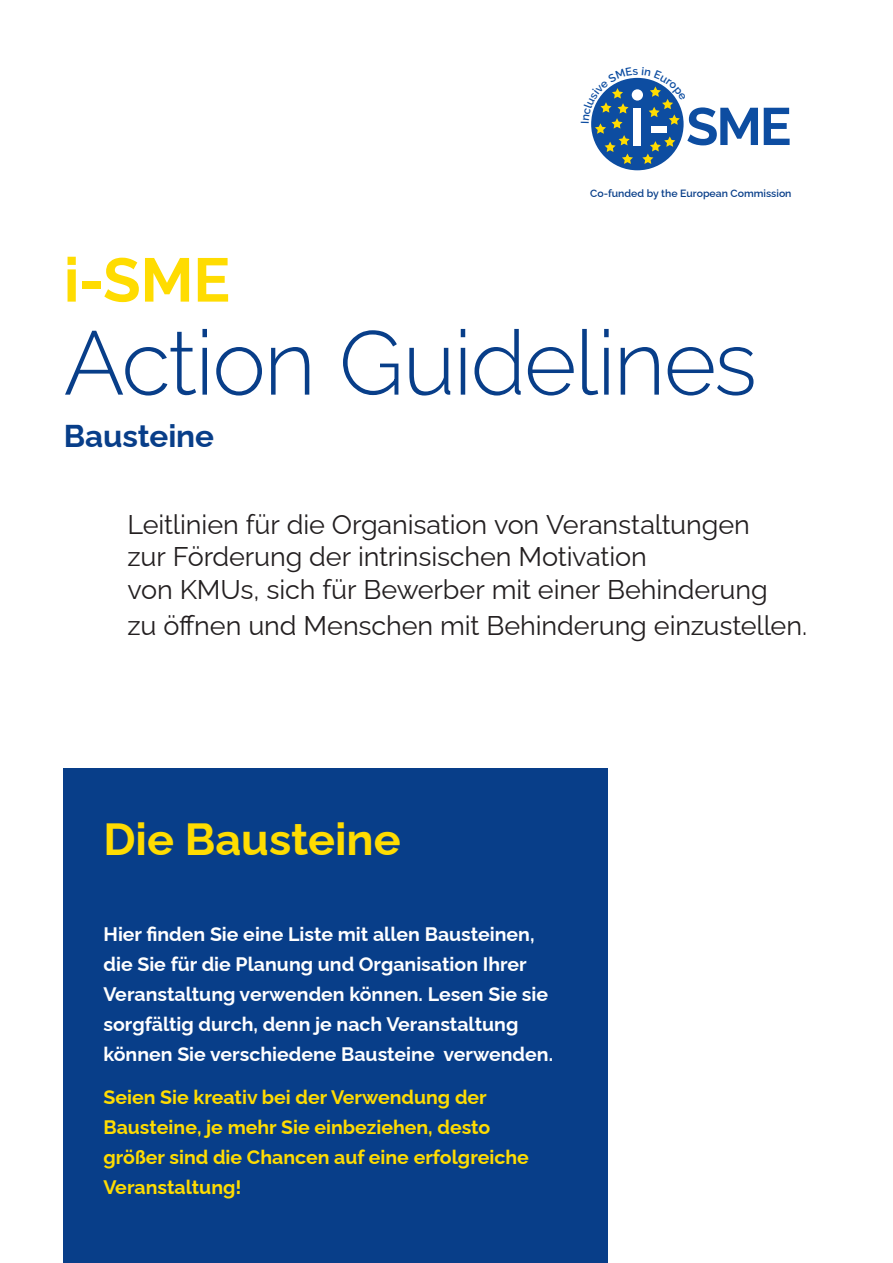
<style>
.page{position:relative;width:893px;height:1263px;background:#fff}
.page>*{position:absolute;margin:0;border:0;box-sizing:border-box;transform-origin:0 0}
.t1{font:300 90px "Raleway";letter-spacing:-.02em;color:#083e89}
.t2{font:700 61.5px "Raleway";color:#ffdc01}
.t3{font:700 52.5px "Raleway";color:#0d4da1}
.t4{font:700 45px "Raleway";color:#ffdc01}
.t5{font:700 31.5px "Raleway";letter-spacing:-.005em;color:#083e89}
.t6{font:27px "Raleway";letter-spacing:-.005em;color:#231f20}
.t7{font:700 19.5px/30px "Raleway";color:#fff}
.t8{font:700 19.5px/30px "Raleway";color:#ffdc01}
.t9{font:600 10.5px "Raleway";color:#083e89}
</style>
<div class="page">
<div style="left:64px;top:768px;width:544px;height:495px;background:#083e89"></div>
<div style="left:591px;top:78px;width:93px;height:92px;background:#0d4da1;border-radius:50%"></div>
<svg style="left:591px;top:77px;width:93px;height:87px"></svg>
<p class="t3" style="left:686px;top:97px;width:107px">SME</p>
<p class="t9" style="left:590px;top:185px;width:203px">Co-funded by the European Commission</p>
<p class="t2" style="left:64px;top:231px;width:168px">i-SME</p>
<p class="t1" style="left:64px;top:291px;width:695px">Action Guidelines</p>
<p class="t5" style="left:64px;top:411px;width:152px">Bausteine</p>
<p class="t6" style="left:128px;top:503px;width:624px">Leitlinien für die Organisation von Veranstaltungen</p>
<p class="t6" style="left:128px;top:535px;width:521px">zur Förderung der intrinsischen Motivation</p>
<p class="t6" style="left:128px;top:568px;width:642px">von KMUs, sich für Bewerber mit einer Behinderung</p>
<p class="t6" style="left:128px;top:604px;width:681px">zu öffnen und Menschen mit Behinderung einzustellen.</p>
<p class="t4" style="left:103px;top:804px;width:299px">Die Bausteine</p>
<p class="t7" style="left:103px;top:917px;width:451px">Hier finden Sie eine Liste mit allen Bausteinen, die Sie für die Planung und Organisation Ihrer Veranstaltung verwenden können. Lesen Sie sie sorgfältig durch, denn je nach Veranstaltung können Sie verschiedene Bausteine verwenden.</p>
<p class="t8" style="left:103px;top:1080px;width:427px">Seien Sie kreativ bei der Verwendung der Bausteine, je mehr Sie einbeziehen, desto größer sind die Chancen auf eine erfolgreiche Veranstaltung!</p>
</div>
